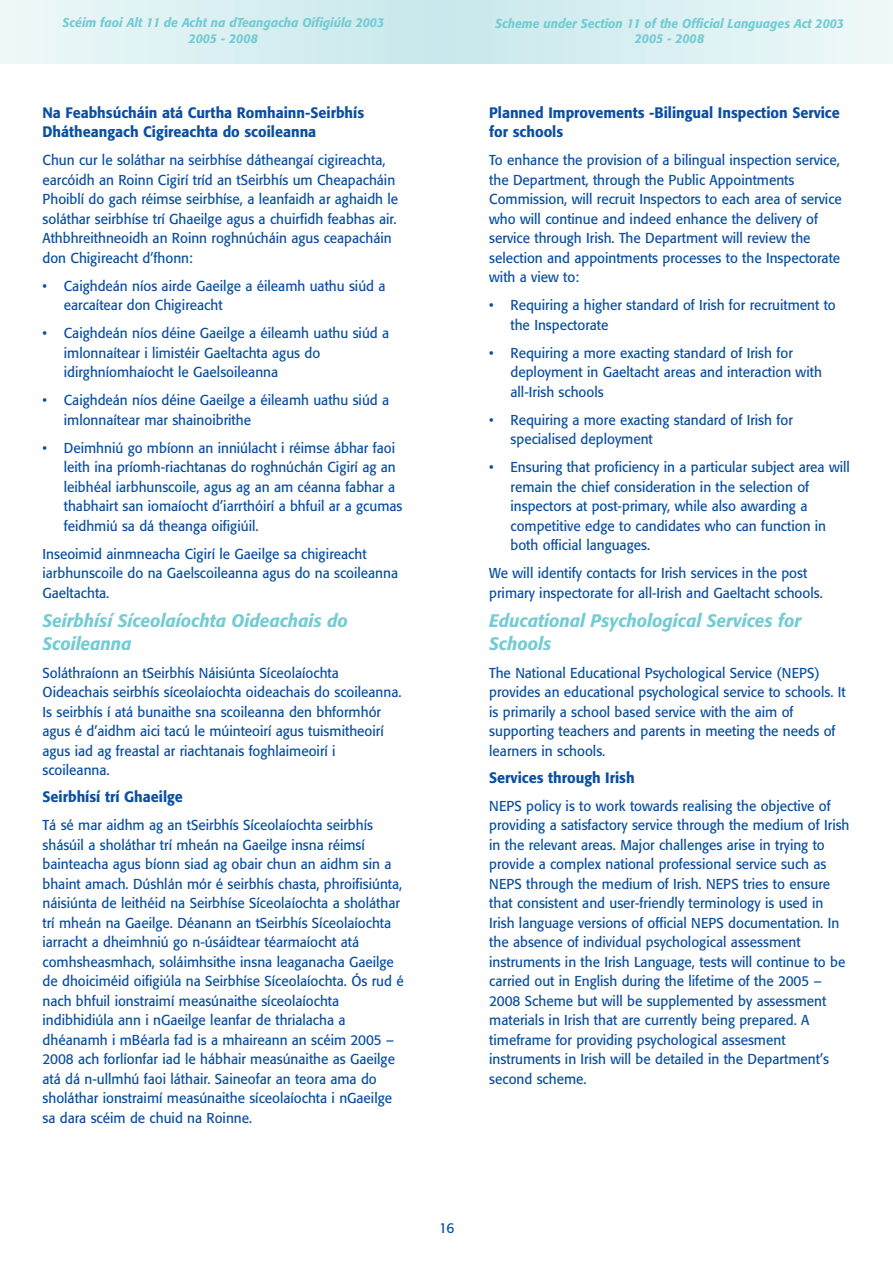
<style>
.page{position:relative;width:893px;height:1263px;background:#fff}
.page>*{position:absolute;margin:0;border:0;box-sizing:border-box;transform-origin:0 0}
.t1{font:italic 500 18px/22.5px "Formata";color:#73ccd3;scale:.95 1}
.t2{font:500 15px/18.9px "Formata";color:#0a4fa2;scale:.95 1}
.t3{font:14.25px/19.5px "Formata";color:#0a4fa2;scale:.95 1}
.t4{font:italic 500 12.75px/15.9px "Formata";color:#73ccd3;text-align:center;scale:.95 1}
</style>
<div class="page">
<svg style="left:0;top:0;width:892px;height:64px;background:#daf0f2"></svg>
<p class="t4" style="left:63px;top:16px;width:340px">Scéim faoi Alt 11 de Acht na dTeangacha Oifigiúla 2003<br>2005 - 2008</p>
<p class="t4" style="left:495px;top:17px;width:368px;line-height:15px">Scheme under Section 11 of the Official Languages Act 2003<br>2005 - 2008</p>
<p class="t2" style="left:43px;top:105px;width:340px">Na Feabhsúcháin atá Curtha Romhainn-Seirbhís<br>Dhátheangach Cigireachta do scoileanna</p>
<p class="t3" style="left:43px;top:151px;width:376px">Chun cur le soláthar na seirbhíse dátheangaí cigireachta, earcóidh an Roinn Cigirí tríd an tSeirbhís um Cheapacháin Phoiblí do gach réimse seirbhíse, a leanfaidh ar aghaidh le soláthar seirbhíse trí Ghaeilge agus a chuirfidh feabhas air.<br>Athbhreithneoidh an Roinn roghnúcháin agus ceapacháin don Chigireacht d’fhonn:</p>
<p class="t3" style="left:64px;top:277px;width:340px;text-indent:-21px">• Caighdeán níos airde Gaeilge a éileamh uathu siúd a earcaítear don Chigireacht</p>
<p class="t3" style="left:64px;top:324px;width:344px;text-indent:-21px">• Caighdeán níos déine Gaeilge a éileamh uathu siúd a imlonnaítear i limistéir Gaeltachta agus do idirghníomhaíocht le Gaelsoileanna</p>
<p class="t3" style="left:64px;top:391px;width:344px;text-indent:-21px">• Caighdeán níos déine Gaeilge a éileamh uathu siúd a imlonnaítear mar shainoibrithe</p>
<p class="t3" style="left:64px;top:439px;width:358px;text-indent:-21px">• Deimhniú go mbíonn an inniúlacht i réimse ábhar faoi leith ina príomh-riachtanas do roghnúchán Cigirí ag an leibhéal iarbhunscoile, agus ag an am céanna fabhar a thabhairt san iomaíocht d’iarrthóirí a bhfuil ar a gcumas feidhmiú sa dá theanga oifigiúil.</p>
<p class="t3" style="left:43px;top:545px;width:376px">Inseoimid ainmneacha Cigirí le Gaeilge sa chigireacht iarbhunscoile do na Gaelscoileanna agus do na scoileanna<br>Gaeltachta.</p>
<p class="t1" style="left:43px;top:611px;width:323px">Seirbhísí Síceolaíochta Oideachais do<br>Scoileanna</p>
<p class="t3" style="left:43px;top:664px;width:379px">Soláthraíonn an tSeirbhís Náisiúnta Síceolaíochta Oideachais seirbhís síceolaíochta oideachais do scoileanna.<br>Is seirbhís í atá bunaithe sna scoileanna den bhformhór agus é d’aidhm aici tacú le múinteoirí agus tuismitheoirí agus iad ag freastal ar riachtanais foghlaimeoirí i scoileanna.</p>
<p class="t2" style="left:43px;top:789px;width:149px">Seirbhísí trí Ghaeilge</p>
<p class="t3" style="left:43px;top:816px;width:382px">Tá sé mar aidhm ag an tSeirbhís Síceolaíochta seirbhís shásúil a sholáthar trí mheán na Gaeilge insna réimsí bainteacha agus bíonn siad ag obair chun an aidhm sin a bhaint amach. Dúshlán mór é seirbhís chasta, phroifisiúnta, náisiúnta de leithéid na Seirbhíse Síceolaíochta a sholáthar trí mheán na Gaeilge. Déanann an tSeirbhís Síceolaíochta iarracht a dheimhniú go n-úsáidtear téarmaíocht atá comhsheasmhach, soláimhsithe insna leaganacha Gaeilge de dhoiciméid oifigiúla na Seirbhíse Síceolaíochta. Ós rud é nach bhfuil ionstraimí measúnaithe síceolaíochta indibhidiúla ann i nGaeilge leanfar de thrialacha a dhéanamh i mBéarla fad is a mhaireann an scéim 2005 – 2008 ach forlíonfar iad le hábhair measúnaithe as Gaeilge atá dá n-ullmhú faoi láthair. Saineofar an teora ama do sholáthar ionstraimí measúnaithe síceolaíochta i nGaeilge sa dara scéim de chuid na Roinne.</p>
<p class="t2" style="left:489px;top:105px;width:370px">Planned Improvements -Bilingual Inspection Service for schools</p>
<p class="t3" style="left:489px;top:151px;width:373px">To enhance the provision of a bilingual inspection service, the Department, through the Public Appointments Commission, will recruit Inspectors to each area of service who will continue and indeed enhance the delivery of service through Irish. The Department will review the selection and appointments processes to the Inspectorate with a view to:</p>
<p class="t3" style="left:510px;top:296px;width:344px;text-indent:-21px">• Requiring a higher standard of Irish for recruitment to the Inspectorate</p>
<p class="t3" style="left:510px;top:344px;width:329px;text-indent:-21px">• Requiring a more exacting standard of Irish for deployment in Gaeltacht areas and interaction with all-Irish schools</p>
<p class="t3" style="left:510px;top:411px;width:299px;text-indent:-21px">• Requiring a more exacting standard of Irish for specialised deployment</p>
<p class="t3" style="left:510px;top:458px;width:359px;text-indent:-21px">• Ensuring that proficiency in a particular subject area will remain the chief consideration in the selection of inspectors at post-primary, while also awarding a competitive edge to candidates who can function in both official languages.</p>
<p class="t3" style="left:489px;top:564px;width:352px">We will identify contacts for Irish services in the post primary inspectorate for all-Irish and Gaeltacht schools.</p>
<p class="t1" style="left:489px;top:611px;width:330px">Educational Psychological Services for<br>Schools</p>
<p class="t3" style="left:489px;top:664px;width:376px">The National Educational Psychological Service (NEPS) provides an educational psychological service to schools. It is primarily a school based service with the aim of supporting teachers and parents in meeting the needs of learners in schools.</p>
<p class="t2" style="left:489px;top:769px;width:155px">Services through Irish</p>
<p class="t3" style="left:489px;top:797px;width:381px">NEPS policy is to work towards realising the objective of providing a satisfactory service through the medium of Irish in the relevant areas. Major challenges arise in trying to provide a complex national professional service such as NEPS through the medium of Irish. NEPS tries to ensure that consistent and user-friendly terminology is used in Irish language versions of official NEPS documentation. In the absence of individual psychological assessment instruments in the Irish Language, tests will continue to be carried out in English during the lifetime of the 2005 – 2008 Scheme but will be supplemented by assessment materials in Irish that are currently being prepared. A timeframe for providing psychological assesment instruments in Irish will be detailed in the Department’s second scheme.</p>
<p class="t3" style="left:439px;top:1220px;width:18px">16</p>
</div>
